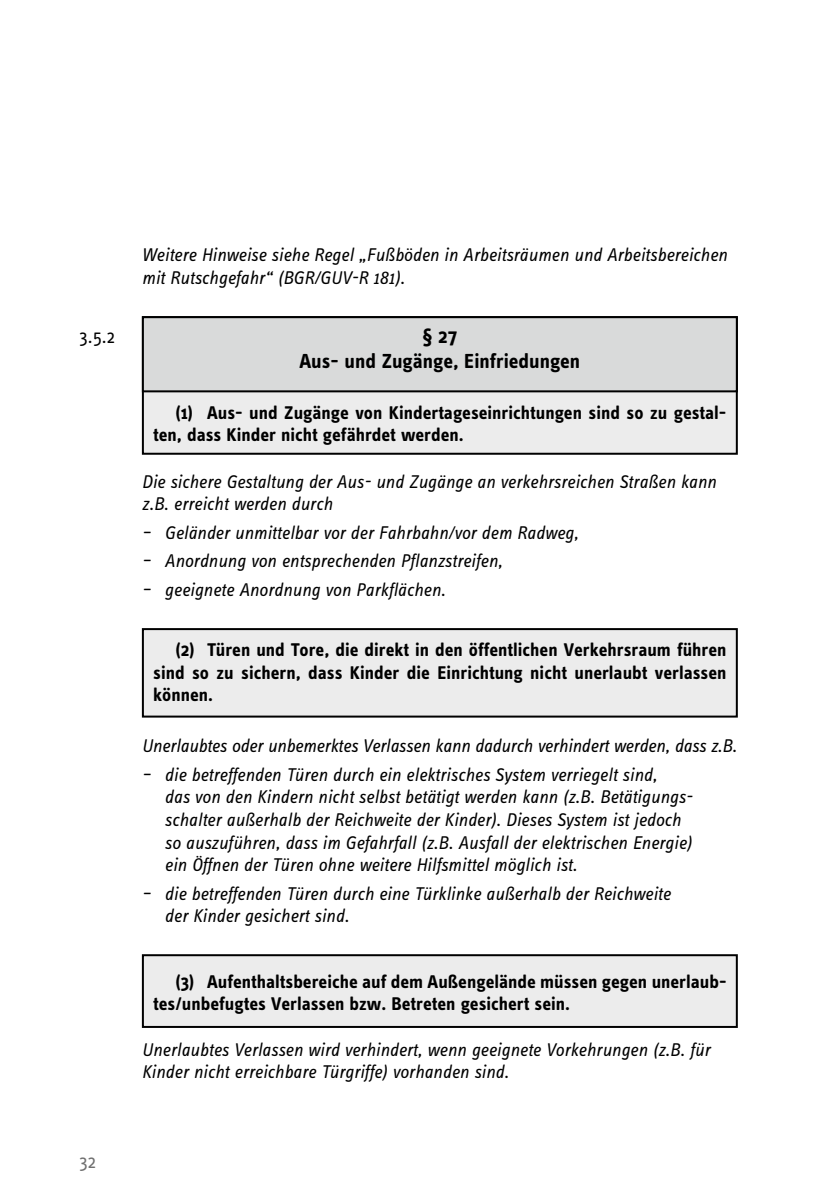
<style>
.page{position:relative;width:840px;height:1191px;background:#fff}
.page>*{position:absolute;margin:0;border:0;box-sizing:border-box;transform-origin:0 0}
.t1{font:700 21px/25px "Info OT Text";color:#000;text-align:center}
.t2{font:italic 19px/22.6px "Info OT Text";color:#000}
.t3{font:700 19px/22.6px "Info OT Text";color:#000}
.t4{font:19px "Info OT Text";color:#000}
.t5{font:19px "Info OT Text";color:#6f6f6f}
</style>
<div class="page">
<div style="left:143px;top:955px;width:593px;height:72px;background:#ececec"></div>
<div style="left:142px;top:954px;width:595px;height:74px;border:2px solid #000"></div>
<div style="left:143px;top:629px;width:593px;height:87px;background:#ececec"></div>
<div style="left:142px;top:628px;width:595px;height:89px;border:2px solid #000"></div>
<div style="left:143px;top:317px;width:593px;height:137px;background:#ececec"></div>
<div style="left:142px;top:316px;width:595px;height:139px;border:2px solid #000"></div>
<div style="left:143px;top:317px;width:593px;height:74px;background:#d9dada"></div>
<div style="left:142px;top:316px;width:595px;height:76px;border:2px solid #000"></div>
<p class="t2" style="left:142px;top:243px;width:586px">Weitere Hinweise siehe Regel „Fußböden in Arbeitsräumen und Arbeitsbereichen mit Rutschgefahr“ (BGR/GUV-R 181).</p>
<p class="t4" style="left:79px;top:324px;width:37px">3.5.2</p>
<p class="t1" style="left:299px;top:323px;width:282px">§ 27<br>Aus- und Zugänge, Einfriedungen</p>
<p class="t3" style="left:153px;top:401px;width:574px;text-indent:22px">(1) Aus- und Zugänge von Kindertageseinrichtungen sind so zu gestal&shy;ten, dass Kinder nicht gefährdet werden.</p>
<p class="t2" style="left:142px;top:470px;width:575px">Die sichere Gestaltung der Aus- und Zugänge an verkehrsreichen Straßen kann z.B. erreicht werden durch</p>
<p class="t2" style="left:142px;top:521px;width:438px">– Geländer unmittelbar vor der Fahrbahn/vor dem Radweg,</p>
<p class="t2" style="left:142px;top:549px;width:362px">– Anordnung von entsprechenden Pflanzstreifen,</p>
<p class="t2" style="left:142px;top:577px;width:305px">– geeignete Anordnung von Parkflächen.</p>
<p class="t3" style="left:153px;top:638px;width:574px;text-align:justify;text-indent:22px">(2) Türen und Tore, die direkt in den öffentlichen Verkehrsraum führen sind so zu sichern, dass Kinder die Einrichtung nicht unerlaubt verlassen können.</p>
<p class="t2" style="left:142px;top:734px;width:596px">Unerlaubtes oder unbemerktes Verlassen kann dadurch verhindert werden, dass z.B.</p>
<p class="t2" style="left:164px;top:762px;width:528px;text-indent:-23px">– die betreffenden Türen durch ein elektrisches System verriegelt sind,<br>das von den Kindern nicht selbst betätigt werden kann (z.B. Betätigungs&shy;schalter außerhalb der Reichweite der Kinder). Dieses System ist jedoch so auszuführen, dass im Gefahrfall (z.B. Ausfall der elektrischen Energie) ein Öffnen der Türen ohne weitere Hilfsmittel möglich ist.</p>
<p class="t2" style="left:164px;top:881px;width:507px;text-indent:-23px">– die betreffenden Türen durch eine Türklinke außerhalb der Reichweite der Kinder gesichert sind.</p>
<p class="t5" style="left:79px;top:1150px;width:18px">32</p>
<p class="t3" style="left:153px;top:969px;width:574px;text-indent:22px">(3) Aufenthaltsbereiche auf dem Außengelände müssen gegen unerlaub&shy;tes/unbefugtes Verlassen bzw. Betreten gesichert sein.</p>
<p class="t2" style="left:142px;top:1037px;width:569px">Unerlaubtes Verlassen wird verhindert, wenn geeignete Vorkehrungen (z.B. für<br>Kinder nicht erreichbare Türgriffe) vorhanden sind.</p>
</div>
